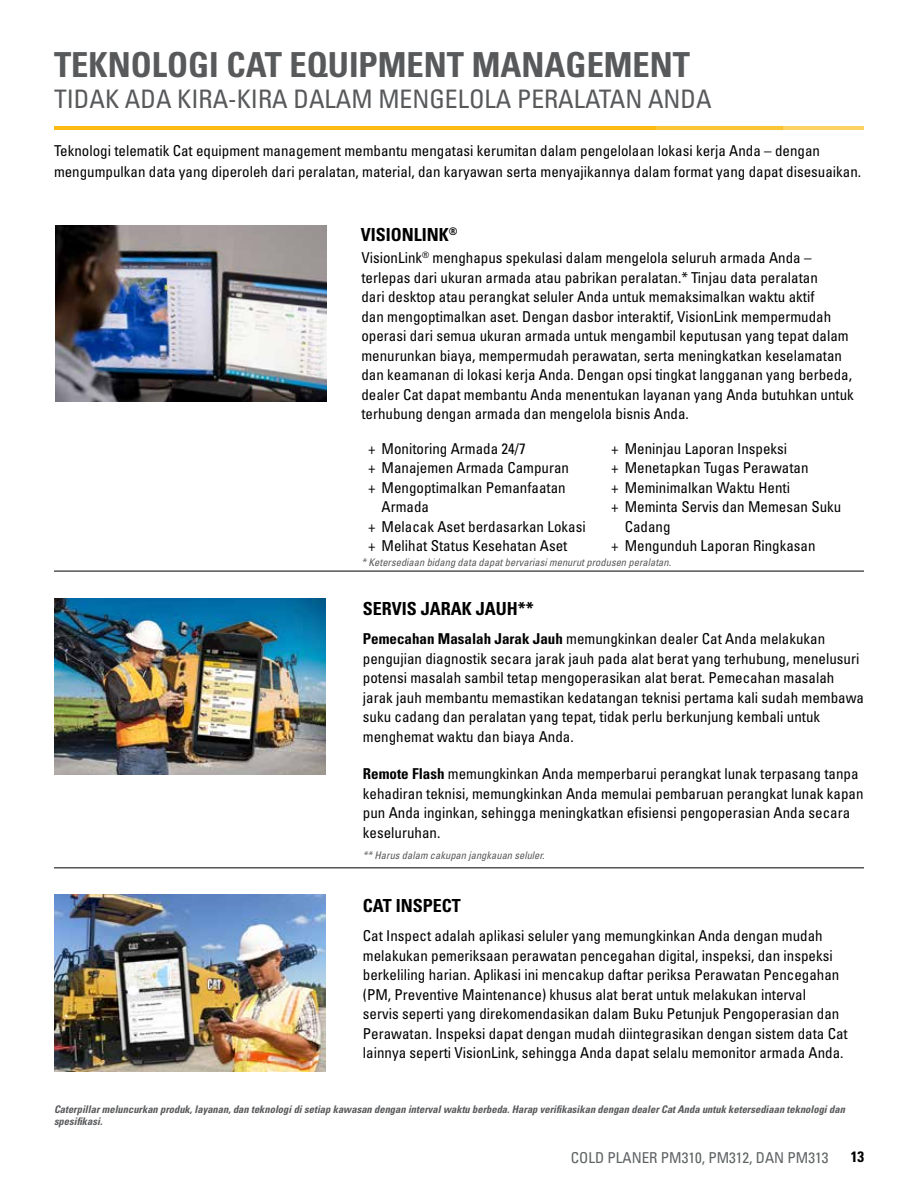
<style>
.page{position:relative;width:918px;height:1188px;background:#fff}
.page>*{position:absolute;margin:0;border:0;box-sizing:border-box;transform-origin:0 0}
.t1{font:700 condensed 34.5px "Univers LT Std";color:#58595b}
.t2{font:condensed 25.5px "Univers LT Std";color:#58595b}
.t3{font:700 condensed 18px "Univers LT Std";color:#000}
.t4{font:condensed 15px/19.5px "Univers LT Std";color:#000}
.t5{font:condensed 15px "Univers LT Std";color:#5e6263}
.t6{font:700 condensed 15px "Univers LT Std";color:#000}
.t7{font:italic 700 condensed 10.5px/12px "Univers LT Std";color:#58595b}
.t8{font:italic condensed 10.5px "Univers LT Std";color:#58595b}
.s1{font-weight:700}
</style>
<div class="page">
<hr style="left:54px;top:127px;width:601px;height:3px;background:#fdba12">
<hr style="left:654px;top:127px;width:128px;height:3px;background:#fdba12">
<hr style="left:782px;top:127px;width:82px;height:3px;background:#fdba12">
<img style="left:54px;top:598px;width:272px;height:177px">
<hr style="left:54px;top:571px;width:810px;height:1px;background:#000">
<img style="left:55px;top:225px;width:272px;height:176px">
<hr style="left:54px;top:868px;width:810px;height:1px;background:#000">
<img style="left:54px;top:895px;width:272px;height:176px">
<h1 class="t1" style="left:54px;top:43px;width:638px">TEKNOLOGI CAT EQUIPMENT MANAGEMENT</h1>
<h2 class="t2" style="left:54px;top:83px;width:659px">TIDAK ADA KIRA-KIRA DALAM MENGELOLA PERALATAN ANDA</h2>
<p class="t4" style="left:54px;top:140px;width:809px;line-height:21px">Teknologi telematik Cat equipment management membantu mengatasi kerumitan dalam pengelolaan lokasi kerja Anda – dengan mengumpulkan data yang diperoleh dari peralatan, material, dan karyawan serta menyajikannya dalam format yang dapat disesuaikan.</p>
<p class="t3" style="left:361px;top:223px;width:98px">VISIONLINK<sup>®</sup></p>
<p class="t4" style="left:361px;top:248px;width:494px">VisionLink<sup>®</sup> menghapus spekulasi dalam mengelola seluruh armada Anda – terlepas dari ukuran armada atau pabrikan peralatan.* Tinjau data peralatan<br>dari desktop atau perangkat seluler Anda untuk memaksimalkan waktu aktif<br>dan mengoptimalkan aset. Dengan dasbor interaktif, VisionLink mempermudah operasi dari semua ukuran armada untuk mengambil keputusan yang tepat dalam menurunkan biaya, mempermudah perawatan, serta meningkatkan keselamatan dan keamanan di lokasi kerja Anda. Dengan opsi tingkat langganan yang berbeda, dealer Cat dapat membantu Anda menentukan layanan yang Anda butuhkan untuk terhubung dengan armada dan mengelola bisnis Anda.</p>
<p class="t4" style="left:368px;top:438px;width:159px">+ Monitoring Armada 24/7</p>
<p class="t4" style="left:368px;top:458px;width:202px">+ Manajemen Armada Campuran</p>
<p class="t4" style="left:368px;top:477px;width:199px">+ Mengoptimalkan Pemanfaatan</p>
<p class="t4" style="left:382px;top:497px;width:49px">Armada</p>
<p class="t4" style="left:368px;top:516px;width:219px">+ Melacak Aset berdasarkan Lokasi</p>
<p class="t4" style="left:368px;top:536px;width:201px">+ Melihat Status Kesehatan Aset</p>
<p class="t4" style="left:611px;top:438px;width:177px">+ Meninjau Laporan Inspeksi</p>
<p class="t4" style="left:611px;top:458px;width:199px">+ Menetapkan Tugas Perawatan</p>
<p class="t4" style="left:611px;top:477px;width:180px">+ Meminimalkan Waktu Henti</p>
<p class="t4" style="left:611px;top:497px;width:232px">+ Meminta Servis dan Memesan Suku</p>
<p class="t4" style="left:625px;top:516px;width:47px">Cadang</p>
<p class="t4" style="left:611px;top:536px;width:206px">+ Mengunduh Laporan Ringkasan</p>
<p class="t8" style="left:361px;top:556px;width:311px">* Ketersediaan bidang data dapat bervariasi menurut produsen peralatan.</p>
<p class="t3" style="left:363px;top:598px;width:173px">SERVIS JARAK JAUH**</p>
<p class="t4" style="left:363px;top:629px;width:503px"><span class="s1">Pemecahan Masalah Jarak Jauh</span> memungkinkan dealer Cat Anda melakukan pengujian diagnostik secara jarak jauh pada alat berat yang terhubung, menelusuri potensi masalah sambil tetap mengoperasikan alat berat. Pemecahan masalah jarak jauh membantu memastikan kedatangan teknisi pertama kali sudah membawa suku cadang dan peralatan yang tepat, tidak perlu berkunjung kembali untuk menghemat waktu dan biaya Anda.</p>
<p class="t4" style="left:363px;top:764px;width:502px"><span class="s1">Remote Flash</span> memungkinkan Anda memperbarui perangkat lunak terpasang tanpa kehadiran teknisi, memungkinkan Anda memulai pembaruan perangkat lunak kapan pun Anda inginkan, sehingga meningkatkan efisiensi pengoperasian Anda secara keseluruhan.</p>
<p class="t8" style="left:363px;top:849px;width:183px">** Harus dalam cakupan jangkauan seluler.</p>
<p class="t3" style="left:363px;top:894px;width:99px">CAT INSPECT</p>
<p class="t4" style="left:363px;top:926px;width:486px">Cat Inspect adalah aplikasi seluler yang memungkinkan Anda dengan mudah melakukan pemeriksaan perawatan pencegahan digital, inspeksi, dan inspeksi berkeliling harian. Aplikasi ini mencakup daftar periksa Perawatan Pencegahan (PM, Preventive Maintenance) khusus alat berat untuk melakukan interval<br>servis seperti yang direkomendasikan dalam Buku Petunjuk Pengoperasian dan Perawatan. Inspeksi dapat dengan mudah diintegrasikan dengan sistem data Cat lainnya seperti VisionLink, sehingga Anda dapat selalu memonitor armada Anda.</p>
<p class="t7" style="left:54px;top:1104px;width:792px">Caterpillar meluncurkan produk, layanan, dan teknologi di setiap kawasan dengan interval waktu berbeda. Harap verifikasikan dengan dealer Cat Anda untuk ketersediaan teknologi dan spesifikasi.</p>
<p class="t5" style="left:571px;top:1148px;width:259px">COLD PLANER PM310, PM312, DAN PM313</p>
<p class="t6" style="left:851px;top:1147px;width:15px">13</p>
</div>
